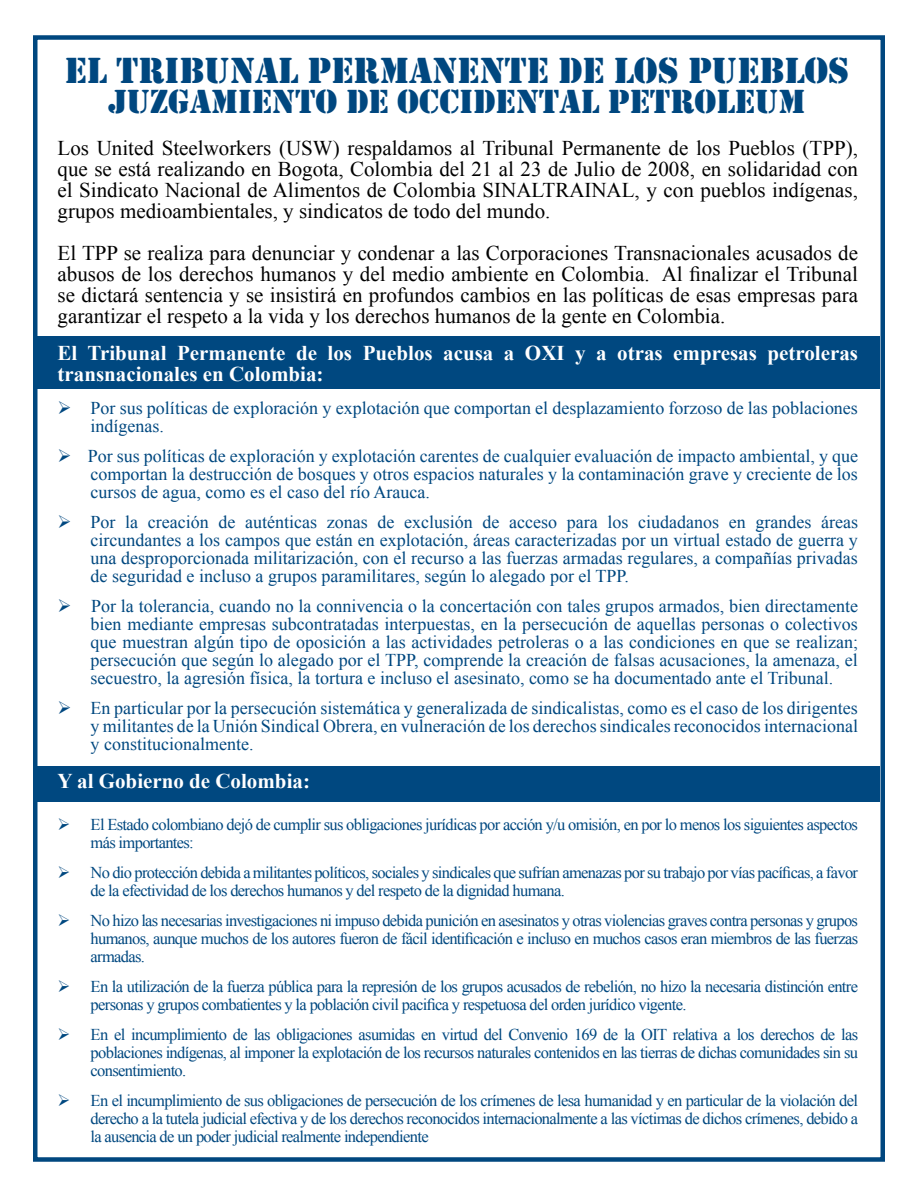
<style>
.page{position:relative;width:918px;height:1188px;background:#fff}
.page>*{position:absolute;margin:0;border:0;box-sizing:border-box;transform-origin:0 0}
.t1{font:37.5px "Stencil";color:#00477f}
.t2{font:34.5px "Stencil";color:#00477f}
.t3{font:21px/21px "Times New Roman";color:#000;text-align:justify}
.t4{font:700 21px/21px "Times New Roman";color:#fff}
.t5{font:18px/18px "Times New Roman";color:#004880;text-align:justify}
.t6{font:16.5px/18px "Times New Roman";letter-spacing:-.04em;color:#004880}
</style>
<div class="page">
<div style="left:33px;top:35px;width:852px;height:1127px;border:5px solid #00477f"></div>
<div style="left:33px;top:336px;width:847px;height:53px;background:#004880"></div>
<div style="left:33px;top:766px;width:847px;height:36px;background:#004880"></div>
<h1 class="t1" style="left:65px;top:49px;width:786px">EL TRIBUNAL PERMANENTE DE LOS PUEBLOS</h1>
<h2 class="t2" style="left:108px;top:82px;width:699px">JUZGAMIENTO DE OCCIDENTAL PETROLEUM</h2>
<p class="t3" style="left:58px;top:139px;width:802px">Los United Steelworkers (USW) respaldamos al Tribunal Permanente de los Pueblos (TPP), que se está realizando en Bogota, Colombia del 21 al 23 de Julio de 2008, en solidaridad con el Sindicato Nacional de Alimentos de Colombia SINALTRAINAL, y con pueblos indígenas, grupos medioambientales, y sindicatos de todo del mundo.</p>
<p class="t3" style="left:58px;top:244px;width:802px">El TPP se realiza para denunciar y condenar a las Corporaciones Transnacionales acusados de abusos de los derechos humanos y del medio ambiente en Colombia. Al finalizar el Tribunal se dictará sentencia y se insistirá en profundos cambios en las políticas de esas empresas para garantizar el respeto a la vida y los derechos humanos de la gente en Colombia.</p>
<p class="t4" style="left:58px;top:345px;width:802px">El Tribunal Permanente de los Pueblos acusa a OXI y a otras empresas petroleras transnacionales en Colombia:</p>
<p class="t5" style="left:91px;top:401px;width:769px;text-indent:-33px">➢ Por sus políticas de exploración y explotación que comportan el desplazamiento forzoso de las poblaciones indígenas.</p>
<p class="t5" style="left:91px;top:449px;width:769px;text-indent:-33px">➢ Por sus políticas de exploración y explotación carentes de cualquier evaluación de impacto ambiental, y que comportan la destrucción de bosques y otros espacios naturales y la contaminación grave y creciente de los cursos de agua, como es el caso del río Arauca.</p>
<p class="t5" style="left:91px;top:515px;width:769px;text-indent:-33px">➢ Por la creación de auténticas zonas de exclusión de acceso para los ciudadanos en grandes áreas circundantes a los campos que están en explotación, áreas caracterizadas por un virtual estado de guerra y una desproporcionada militarización, con el recurso a las fuerzas armadas regulares, a compañías privadas de seguridad e incluso a grupos paramilitares, según lo alegado por el TPP.</p>
<p class="t5" style="left:91px;top:599px;width:769px;text-indent:-33px">➢ Por la tolerancia, cuando no la connivencia o la concertación con tales grupos armados, bien directamente bien mediante empresas subcontratadas interpuestas, en la persecución de aquellas personas o colectivos que muestran algún tipo de oposición a las actividades petroleras o a las condiciones en que se realizan; persecución que según lo alegado por el TPP, comprende la creación de falsas acusaciones, la amenaza, el secuestro, la agresión física, la tortura e incluso el asesinato, como se ha documentado ante el Tribunal.</p>
<p class="t5" style="left:91px;top:701px;width:769px;text-indent:-33px">➢ En particular por la persecución sistemática y generalizada de sindicalistas, como es el caso de los dirigentes y militantes de la Unión Sindical Obrera, en vulneración de los derechos sindicales reconocidos internacional y constitucionalmente.</p>
<p class="t4" style="left:58px;top:773px;width:254px">Y al Gobierno de Colombia:</p>
<p class="t6" style="left:91px;top:817px;width:769px;text-indent:-33px">➢ El Estado colombiano dejó de cumplir sus obligaciones jurídicas por acción y/u omisión, en por lo menos los siguientes aspectos más importantes:</p>
<p class="t6" style="left:91px;top:863px;width:769px;text-indent:-33px">➢ No dio protección debida a militantes políticos, sociales y sindicales que sufrían amenazas por su trabajo por vías pacíficas, a favor de la efectividad de los derechos humanos y del respeto de la dignidad humana.</p>
<p class="t6" style="left:91px;top:913px;width:769px;text-align:justify;text-indent:-33px">➢ No hizo las necesarias investigaciones ni impuso debida punición en asesinatos y otras violencias graves contra personas y grupos humanos, aunque muchos de los autores fueron de fácil identificación e incluso en muchos casos eran miembros de las fuerzas armadas.</p>
<p class="t6" style="left:91px;top:979px;width:769px;text-indent:-33px">➢ En la utilización de la fuerza pública para la represión de los grupos acusados de rebelión, no hizo la necesaria distinción entre personas y grupos combatientes y la población civil pacifica y respetuosa del orden jurídico vigente.</p>
<p class="t6" style="left:91px;top:1027px;width:769px;text-align:justify;text-indent:-33px">➢ En el incumplimiento de las obligaciones asumidas en virtud del Convenio 169 de la OIT relativa a los derechos de las poblaciones indígenas, al imponer la explotación de los recursos naturales contenidos en las tierras de dichas comunidades sin su consentimiento.</p>
<p class="t6" style="left:91px;top:1093px;width:769px;text-align:justify;text-indent:-33px">➢ En el incumplimiento de sus obligaciones de persecución de los crímenes de lesa humanidad y en particular de la violación del derecho a la tutela judicial efectiva y de los derechos reconocidos internacionalmente a las víctimas de dichos crímenes, debido a la ausencia de un poder judicial realmente independiente</p>
</div>
